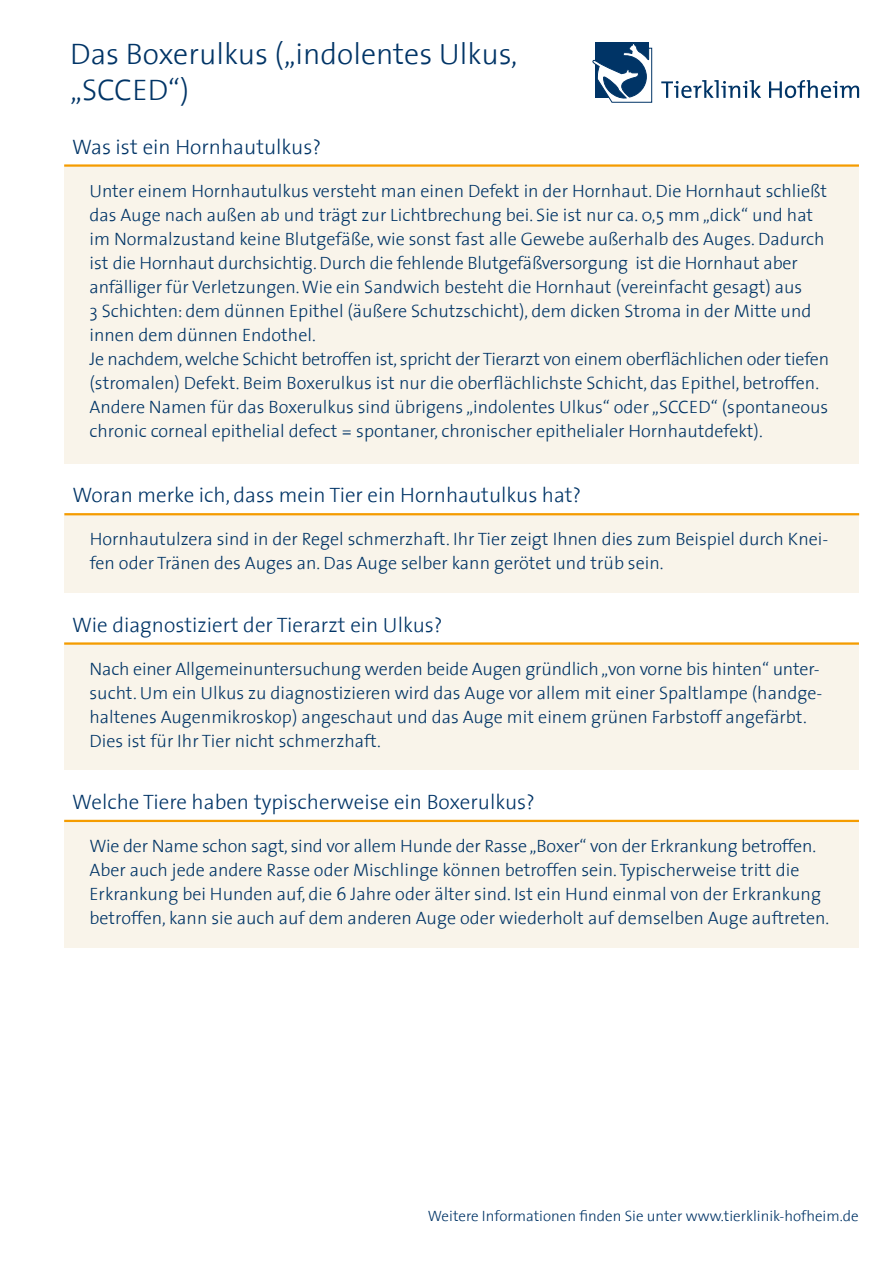
<style>
.page{position:relative;width:893px;height:1263px;background:#fff}
.page>*{position:absolute;margin:0;border:0;box-sizing:border-box;transform-origin:0 0}
.t1{font:300 30px/36px "The Sans";color:#003466}
.t2{font:300 21px "The Sans";color:#003466}
.t3{font:300 18px/24px "The Sans";color:#003466}
.t4{font:300 15px "The Sans";color:#003466}
</style>
<div class="page">
<svg style="left:592px;top:42px;width:61px;height:61px"></svg>
<svg style="left:661px;top:80px;width:198px;height:18px"></svg>
<div style="left:64px;top:513px;width:795px;height:80px;background:#f9f4ea"></div>
<div style="left:64px;top:165px;width:795px;height:298px;background:#f9f4ea"></div>
<hr style="left:64px;top:164px;width:795px;height:3px;background:#f59c00">
<hr style="left:64px;top:513px;width:795px;height:2px;background:#f59c00">
<div style="left:64px;top:643px;width:795px;height:127px;background:#f9f4ea"></div>
<hr style="left:64px;top:642px;width:795px;height:3px;background:#f59c00">
<div style="left:64px;top:820px;width:795px;height:127px;background:#f9f4ea"></div>
<hr style="left:64px;top:820px;width:795px;height:2px;background:#f59c00">
<h1 class="t1" style="left:70px;top:35px;width:449px">Das Boxerulkus („indolentes Ulkus, „SCCED“)</h1>
<p class="t2" style="left:72px;top:129px;width:250px">Was ist ein Hornhautulkus?</p>
<p class="t3" style="left:90px;top:178px;width:741px">Unter einem Hornhautulkus versteht man einen Defekt in der Hornhaut. Die Hornhaut schließt das Auge nach außen ab und trägt zur Lichtbrechung bei. Sie ist nur ca. 0,5 mm „dick“ und hat im Normalzustand keine Blutgefäße, wie sonst fast alle Gewebe außerhalb des Auges. Dadurch ist die Hornhaut durchsichtig. Durch die fehlende Blutgefäßversorgung ist die Hornhaut aber anfälliger für Verletzungen. Wie ein Sandwich besteht die Hornhaut (vereinfacht gesagt) aus<br>3 Schichten: dem dünnen Epithel (äußere Schutzschicht), dem dicken Stroma in der Mitte und innen dem dünnen Endothel.<br>Je nachdem, welche Schicht betroffen ist, spricht der Tierarzt von einem oberflächlichen oder tiefen (stromalen) Defekt. Beim Boxerulkus ist nur die oberflächlichste Schicht, das Epithel, betroffen.<br>Andere Namen für das Boxerulkus sind übrigens „indolentes Ulkus“ oder „SCCED“ (spontaneous chronic corneal epithelial defect = spontaner, chronischer epithelialer Hornhautdefekt).</p>
<p class="t2" style="left:72px;top:478px;width:510px">Woran merke ich, dass mein Tier ein Hornhautulkus hat?</p>
<p class="t3" style="left:90px;top:527px;width:740px">Hornhautulzera sind in der Regel schmerzhaft. Ihr Tier zeigt Ihnen dies zum Beispiel durch Knei&shy;fen oder Tränen des Auges an. Das Auge selber kann gerötet und trüb sein.</p>
<p class="t2" style="left:72px;top:607px;width:372px">Wie diagnostiziert der Tierarzt ein Ulkus?</p>
<p class="t3" style="left:90px;top:656px;width:734px">Nach einer Allgemeinuntersuchung werden beide Augen gründlich „von vorne bis hinten“ unter&shy;sucht. Um ein Ulkus zu diagnostizieren wird das Auge vor allem mit einer Spaltlampe (handge&shy;haltenes Augenmikroskop) angeschaut und das Auge mit einem grünen Farbstoff angefärbt.<br>Dies ist für Ihr Tier nicht schmerzhaft.</p>
<p class="t2" style="left:72px;top:784px;width:464px">Welche Tiere haben typischerweise ein Boxerulkus?</p>
<p class="t3" style="left:90px;top:833px;width:741px">Wie der Name schon sagt, sind vor allem Hunde der Rasse „Boxer“ von der Erkrankung betroffen.<br>Aber auch jede andere Rasse oder Mischlinge können betroffen sein. Typischerweise tritt die Erkrankung bei Hunden auf, die 6 Jahre oder älter sind. Ist ein Hund einmal von der Erkrankung betroffen, kann sie auch auf dem anderen Auge oder wiederholt auf demselben Auge auftreten.</p>
<p class="t4" style="left:428px;top:1204px;width:432px">Weitere Informationen finden Sie unter www.tierklinik-hofheim.de</p>
</div>
